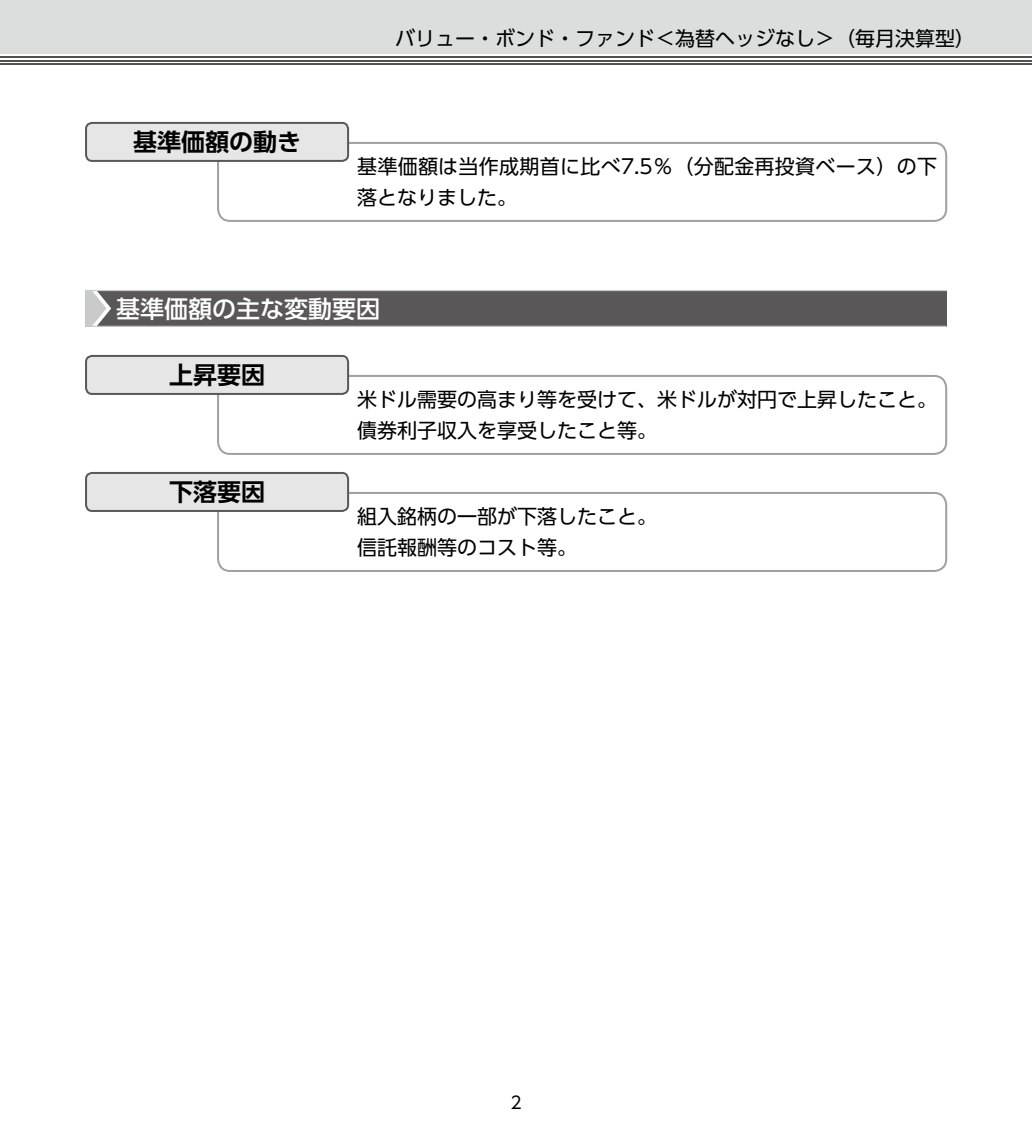
<style>
.page{position:relative;width:1032px;height:1134px;background:#fff}
.page>*{position:absolute;margin:0;border:0;box-sizing:border-box;transform-origin:0 0}
.t1{font:700 24px "UD Shin Go Pro De";color:#000}
.t2{font:500 24px "UD Shin Go Pro";color:#fff}
.t3{font:20px/31px "UD Shin Go Pro";color:#000}
.t4{font:17px "UD Shin Go Pro";color:#000}
</style>
<div class="page">
<div style="left:0;top:0;width:1032px;height:54px;background:#dcdddd"></div>
<hr style="left:0;top:63px;width:1032px;height:2px;background:#545251">
<hr style="left:0;top:60px;width:1032px;height:1px;background:#545251">
<hr style="left:0;top:56px;width:1032px;height:2px;background:#545251">
<div style="left:217px;top:142px;width:730px;height:80px;border:2px solid #9fa0a0;border-radius:12px"></div>
<div style="left:86px;top:123px;width:262px;height:38px;background:#e6e6e6;border-radius:6px"></div>
<div style="left:85px;top:122px;width:264px;height:40px;border:2px solid #595757;border-radius:6px"></div>
<div style="left:85px;top:290px;width:862px;height:36px;background:#595757"></div>
<hr style="left:85px;top:326px;width:861px;height:1px;background:#c9caca">
<hr style="left:85px;top:290px;width:862px;height:1px;background:#c9caca">
<svg style="left:85px;top:291px;width:26px;height:35px"></svg>
<div style="left:217px;top:375px;width:730px;height:80px;border:2px solid #9fa0a0;border-radius:12px"></div>
<div style="left:86px;top:356px;width:262px;height:38px;background:#e6e6e6;border-radius:6px"></div>
<div style="left:85px;top:355px;width:264px;height:40px;border:2px solid #595757;border-radius:6px"></div>
<div style="left:217px;top:492px;width:730px;height:80px;border:2px solid #9fa0a0;border-radius:12px"></div>
<div style="left:86px;top:473px;width:262px;height:38px;background:#e6e6e6;border-radius:6px"></div>
<div style="left:85px;top:472px;width:264px;height:40px;border:2px solid #595757;border-radius:6px"></div>
<p class="t1" style="left:133px;top:122px;width:169px">基準価額の動き</p>
<p class="t3" style="left:395px;top:22px;width:581px">バリュー・ボンド・ファンド＜為替ヘッジなし＞（毎月決算型）</p>
<p class="t3" style="left:357px;top:150px;width:581px">基準価額は当作成期首に比べ7.5％（分配金再投資ベース）の下落となりました。</p>
<p class="t2" style="left:116px;top:289px;width:265px">基準価額の主な変動要因</p>
<p class="t1" style="left:169px;top:355px;width:97px">上昇要因</p>
<p class="t1" style="left:169px;top:472px;width:97px">下落要因</p>
<p class="t3" style="left:357px;top:383px;width:581px">米ドル需要の高まり等を受けて、米ドルが対円で上昇したこと。債券利子収入を享受したこと等。</p>
<p class="t3" style="left:357px;top:500px;width:301px">組入銘柄の一部が下落したこと。信託報酬等のコスト等。</p>
<p class="t4" style="left:510px;top:1089px;width:13px">2</p>
</div>
